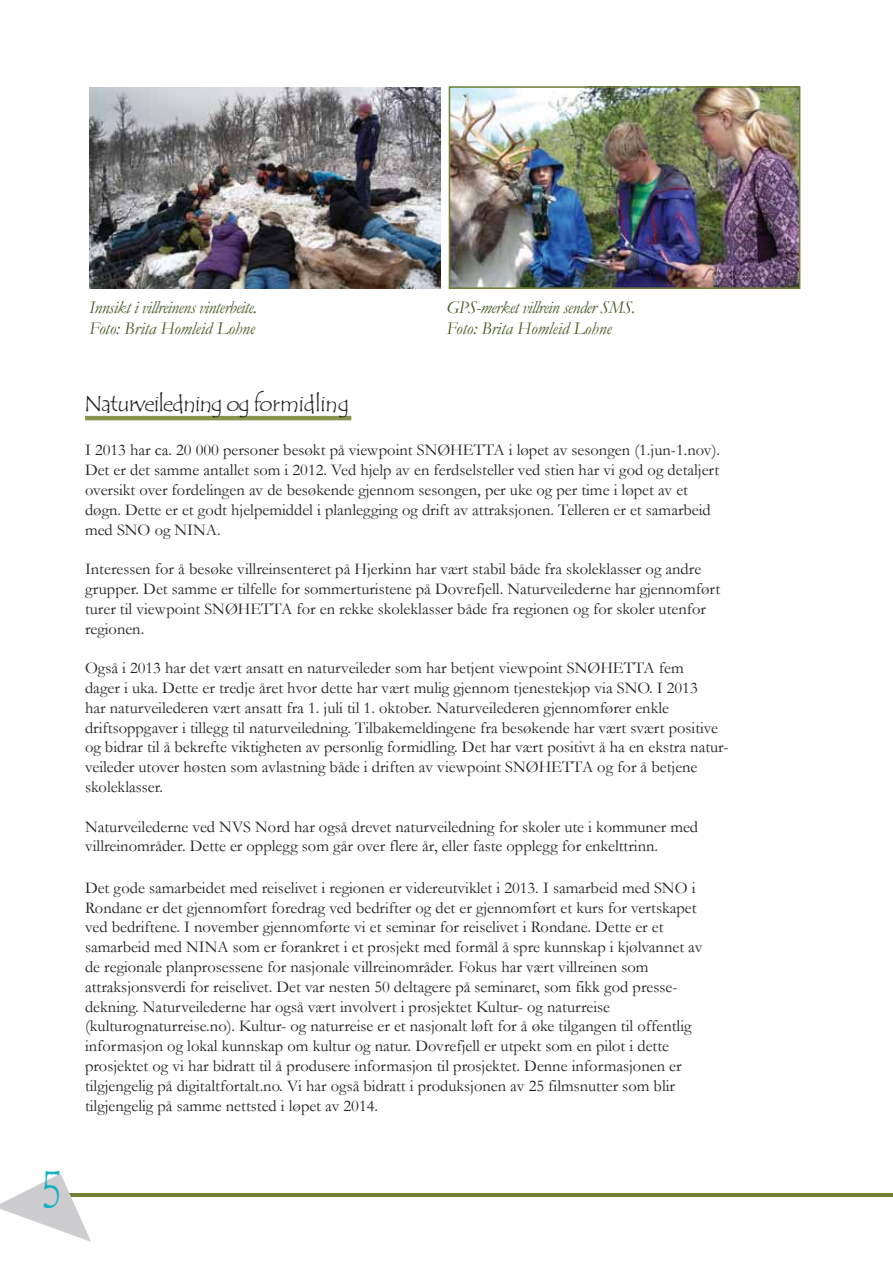
<style>
.page{position:relative;width:893px;height:1263px;background:#fff}
.page>*{position:absolute;margin:0;border:0;box-sizing:border-box;transform-origin:0 0}
.t1{font:54px "Tempus Sans ITC";color:#14b1c2;scale:.75 1}
.t2{font:22.5px "Tempus Sans ITC";letter-spacing:-.045em;color:#231f20}
.t3{font:italic 18px/21.6px "Garamond";letter-spacing:-.03em;color:#4b5b29}
.t4{font:16.5px/19.8px "Garamond";color:#231f20}
</style>
<div class="page">
<img style="left:452px;top:89px;width:345px;height:197px">
<img style="left:89px;top:87px;width:351px;height:201px">
<hr style="left:64px;top:1193px;width:829px;height:4px;background:#708035">
<svg style="left:0;top:1173px;width:91px;height:69px"></svg>
<hr style="left:85px;top:416px;width:266px;height:4px;background:#86944d">
<div style="left:449px;top:86px;width:351px;height:203px;border:2px solid #6f7f35"></div>
<h1 class="t1" style="left:42px;top:1156px;width:29px">5</h1>
<p class="t3" style="left:89px;top:296px;width:169px">Innsikt i villreinens vinterbeite.<br>Foto: Brita Homleid Lohne</p>
<p class="t3" style="left:446px;top:296px;width:190px">GPS-merket villrein sender SMS.<br>Foto: Brita Homleid Lohne</p>
<h2 class="t2" style="left:84px;top:389px;width:266px">Naturveiledning og formidling</h2>
<p class="t4" style="left:85px;top:440px;width:637px">I 2013 har ca. 20 000 personer besøkt på viewpoint SNØHETTA i løpet av sesongen (1.jun-1.nov).<br>Det er det samme antallet som i 2012. Ved hjelp av en ferdselsteller ved stien har vi god og detaljert oversikt over fordelingen av de besøkende gjennom sesongen, per uke og per time i løpet av et døgn. Dette er et godt hjelpemiddel i planlegging og drift av attraksjonen. Telleren er et samarbeid med SNO og NINA.</p>
<p class="t4" style="left:85px;top:559px;width:637px">Interessen for å besøke villreinsenteret på Hjerkinn har vært stabil både fra skoleklasser og andre grupper. Det samme er tilfelle for sommerturistene på Dovrefjell. Naturveilederne har gjennomført turer til viewpoint SNØHETTA for en rekke skoleklasser både fra regionen og for skoler utenfor regionen.</p>
<p class="t4" style="left:85px;top:658px;width:645px">Også i 2013 har det vært ansatt en naturveileder som har betjent viewpoint SNØHETTA fem<br>dager i uka. Dette er tredje året hvor dette har vært mulig gjennom tjenestekjøp via SNO. I 2013<br>har naturveilederen vært ansatt fra 1. juli til 1. oktober. Naturveilederen gjennomfører enkle driftsoppgaver i tillegg til naturveiledning. Tilbakemeldingene fra besøkende har vært svært positive og bidrar til å bekrefte viktigheten av personlig formidling. Det har vært positivt å ha en ekstra natur&shy;veileder utover høsten som avlastning både i driften av viewpoint SNØHETTA og for å betjene skoleklasser.</p>
<p class="t4" style="left:85px;top:816px;width:615px">Naturveilederne ved NVS Nord har også drevet naturveiledning for skoler ute i kommuner med villreinområder. Dette er opplegg som går over flere år, eller faste opplegg for enkelttrinn.</p>
<p class="t4" style="left:85px;top:877px;width:619px">Det gode samarbeidet med reiselivet i regionen er videreutviklet i 2013. I samarbeid med SNO i Rondane er det gjennomført foredrag ved bedrifter og det er gjennomført et kurs for vertskapet ved bedriftene. I november gjennomførte vi et seminar for reiselivet i Rondane. Dette er et samarbeid med NINA som er forankret i et prosjekt med formål å spre kunnskap i kjølvannet av de regionale planprosessene for nasjonale villreinområder. Fokus har vært villreinen som attraksjonsverdi for reiselivet. Det var nesten 50 deltagere på seminaret, som fikk god presse&shy;dekning. Naturveilederne har også vært involvert i prosjektet Kultur- og naturreise (kulturognaturreise.no). Kultur- og naturreise er et nasjonalt løft for å øke tilgangen til offentlig informasjon og lokal kunnskap om kultur og natur. Dovrefjell er utpekt som en pilot i dette prosjektet og vi har bidratt til å produsere informasjon til prosjektet. Denne informasjonen er tilgjengelig på digitaltfortalt.no. Vi har også bidratt i produksjonen av 25 filmsnutter som blir tilgjengelig på samme nettsted i løpet av 2014.</p>
</div>
